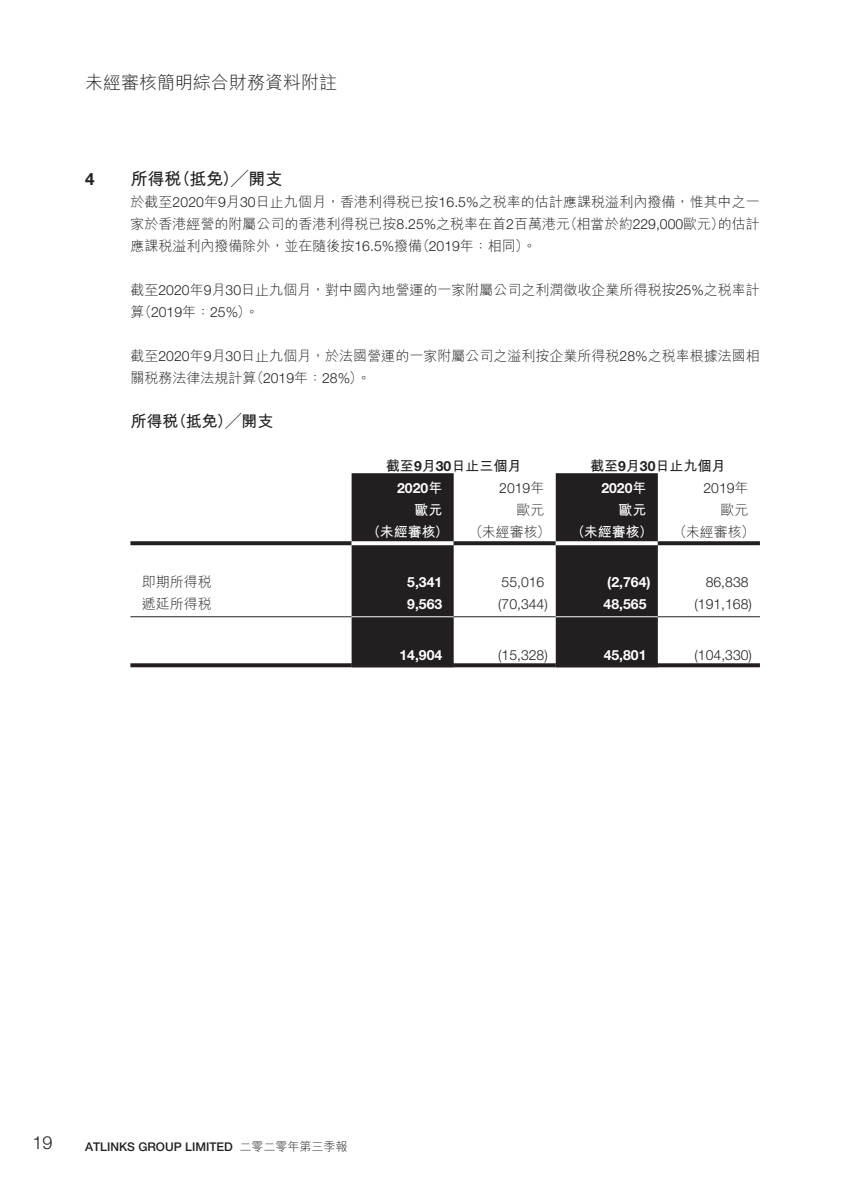
<style>
.page{position:relative;width:845px;height:1191px;background:#fff}
.page>*{position:absolute;margin:0;border:0;box-sizing:border-box;transform-origin:0 0}
.t1{font:300 18px "M Hei HK";color:#231f20}
.t2{font:300 18px "Helvetica Neue LT Std";color:#231f20}
.t3{font:700 17px "M Hei HK";color:#231f20}
.t4{font:700 17px "Helvetica Neue LT Std";color:#231f20}
.t5{font:700 16px "M Hei HK";color:#231f20}
.t6{font:300 14px/22px "M Hei HK";color:#231f20;text-align:right}
.t7{font:300 14px "Helvetica Neue LT Std";color:#231f20}
.t8{font:700 14px "Helvetica Neue LT Std";color:#fff}
.t9{font:700 14px "M Hei HK";color:#231f20}
.t10{font:700 14px "M Hei HK";color:#fff}
.t11{font:500 12px "Helvetica Neue LT Std";color:#231f20}
.t12{font:300 12px "M Hei HK";color:#231f20}
.s1{font-family:"Helvetica Neue LT Std"}
.s2{font-family:"M Hei HK"}
</style>
<div class="page">
<svg style="left:351px;top:473px;width:307px;height:190px;fill:#231f20"></svg>
<svg style="left:130px;top:541px;width:221px;height:4px"></svg>
<svg style="left:351px;top:541px;width:103px;height:4px"></svg>
<svg style="left:454px;top:541px;width:102px;height:4px"></svg>
<svg style="left:556px;top:541px;width:102px;height:4px"></svg>
<svg style="left:658px;top:541px;width:102px;height:4px"></svg>
<hr style="left:130px;top:616px;width:221px;height:1px;background:#231f20">
<hr style="left:351px;top:616px;width:103px;height:1px;background:#fff">
<hr style="left:454px;top:616px;width:102px;height:1px;background:#231f20">
<hr style="left:556px;top:616px;width:102px;height:1px;background:#fff">
<hr style="left:658px;top:616px;width:102px;height:1px;background:#231f20">
<svg style="left:130px;top:663px;width:221px;height:4px"></svg>
<hr style="left:351px;top:663px;width:103px;height:4px;background:#231f20">
<svg style="left:454px;top:663px;width:102px;height:4px"></svg>
<hr style="left:556px;top:663px;width:102px;height:4px;background:#231f20">
<svg style="left:658px;top:663px;width:102px;height:4px"></svg>
<p class="t1" style="left:85px;top:70px;width:253px">未經審核簡明綜合財務資料附註</p>
<p class="t4" style="left:85px;top:169px;width:11px">4</p>
<p class="t3" style="left:174px;top:167px;width:110px">（抵免）╱開支</p>
<p class="t3" style="left:130px;top:167px;width:52px">所得稅</p>
<p class="t6" style="left:130px;top:191px;width:631px">於截至<span class="s1">2020</span>年月<span class="s1">9 30</span>日止九個月，香港利得稅已按<span class="s1">16.5%</span>之稅率的估計應課稅溢利內撥備，惟其中之一的估計</p>
<p class="t6" style="left:416px;top:213px;width:155px;text-align:left;text-indent:-286px">家於香港經營的附屬公司的香港利得稅已按<span class="s1">8.25%</span>之稅率在首<span class="s1">2</span>百萬港元（<span class="s1">2019</span>年：相同。(</p>
<p class="t6" style="left:564px;top:213px;width:162px">（相當於約<span class="s1">229,000</span>歐元）</p>
<p class="t6" style="left:130px;top:235px;width:293px">應課稅溢利內撥備除外，並在隨後按<span class="s1">16.5%</span>撥備</p>
<p class="t6" style="left:130px;top:279px;width:631px">截至<span class="s1">2020</span>年月<span class="s1">9 30</span>日止九個月，對中國內地營運的一家附屬公司之利潤徵收企業所得稅按<span class="s1">25%</span>之稅率計</p>
<p class="t7" style="left:130px;top:304px;width:130px"><span class="s2">（算</span> 2019<span class="s2">年：</span>25% <span class="s2">。(</span></p>
<p class="t6" style="left:130px;top:345px;width:631px">截至<span class="s1">2020</span>年月<span class="s1">9 30</span>日止九個月，於法國營運的一家附屬公司之溢利按企業所得稅<span class="s1">28%</span>之稅率根據法國相</p>
<p class="t7" style="left:250px;top:370px;width:122px"><span class="s2">（</span>2019<span class="s2">年：</span>28% <span class="s2">。(</span></p>
<p class="t6" style="left:130px;top:367px;width:127px">關稅務法律法規計算</p>
<p class="t5" style="left:171px;top:410px;width:104px">（抵免）╱開支</p>
<p class="t5" style="left:130px;top:410px;width:49px">所得稅</p>
<p class="t6" style="left:142px;top:571px;width:71px">即期所得稅</p>
<p class="t6" style="left:142px;top:593px;width:71px">遞延所得稅</p>
<p class="t9" style="left:386px;top:456px;width:137px">截至月<span class="s1">9 30</span>日止三個月</p>
<p class="t9" style="left:590px;top:456px;width:137px">截至月<span class="s1">9 30</span>日止九個月</p>
<p class="t8" style="left:397px;top:480px;width:47px">2020<span class="s2">年</span></p>
<p class="t7" style="left:499px;top:480px;width:47px">2019<span class="s2">年</span></p>
<p class="t8" style="left:601px;top:480px;width:47px">2020<span class="s2">年</span></p>
<p class="t7" style="left:703px;top:480px;width:47px">2019<span class="s2">年</span></p>
<p class="t10" style="left:414px;top:500px;width:29px">歐元</p>
<p class="t6" style="left:516px;top:499px;width:29px">歐元</p>
<p class="t10" style="left:618px;top:500px;width:29px">歐元</p>
<p class="t6" style="left:720px;top:499px;width:29px">歐元</p>
<p class="t10" style="left:367px;top:522px;width:83px">（未經審核）</p>
<p class="t6" style="left:469px;top:521px;width:83px">（未經審核）</p>
<p class="t10" style="left:571px;top:522px;width:83px">（未經審核）</p>
<p class="t6" style="left:673px;top:521px;width:83px">（未經審核(</p>
<p class="t8" style="left:407px;top:574px;width:37px">5,341</p>
<p class="t7" style="left:501px;top:574px;width:44px">55,016</p>
<p class="t8" style="left:607px;top:574px;width:45px">)2,764(</p>
<p class="t7" style="left:706px;top:574px;width:44px">86,838</p>
<p class="t8" style="left:407px;top:596px;width:37px">9,563</p>
<p class="t7" style="left:498px;top:596px;width:51px">)70,344(</p>
<p class="t8" style="left:603px;top:596px;width:44px">48,565</p>
<p class="t7" style="left:694px;top:596px;width:59px">)191,168(</p>
<p class="t8" style="left:399px;top:646px;width:44px">14,904</p>
<p class="t7" style="left:498px;top:646px;width:51px">)15,328(</p>
<p class="t8" style="left:603px;top:646px;width:44px">45,801</p>
<p class="t7" style="left:694px;top:646px;width:59px">)104,330(</p>
<p class="t2" style="left:33px;top:1131px;width:22px">19</p>
<p class="t12" style="left:239px;top:1138px;width:109px">二零二零年第三季報</p>
<p class="t11" style="left:85px;top:1139px;width:149px">ATLINKS GROUP LIMITED</p>
</div>
